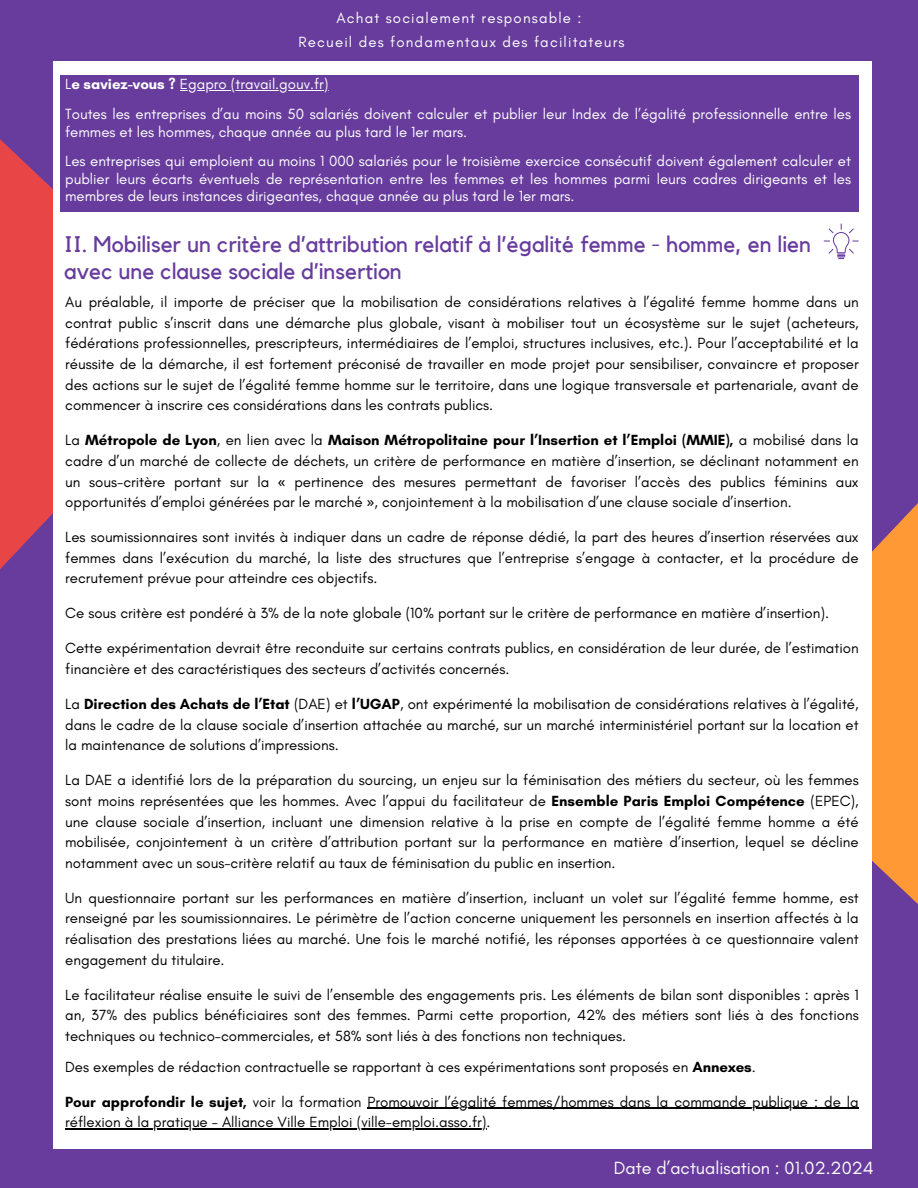
<style>
.page{position:relative;width:918px;height:1188px;background:#673c9d}
.page>*{position:absolute;margin:0;border:0;box-sizing:border-box;transform-origin:0 0}
.t1{font:22.5px/27px "Kollektif";color:#673c9d}
.t2{font:18px "Glacial Indifference";color:#fff}
.t3{font:15px/20.5px "Glacial Indifference";color:#000;text-align:justify}
.t4{font:15px/17.5px "Glacial Indifference";color:#fff}
.t5{font:15px/23.7px "Glacial Indifference";letter-spacing:.08em;color:#fff;text-align:center}
.s1{font-weight:700}
.s2{font-family:"Noto Sans"}
</style>
<div class="page">
<svg style="left:872px;top:503px;width:46px;height:401px;background:#ed8e41"></svg>
<svg style="left:0;top:139px;width:53px;height:430px;background:#d84450"></svg>
<div style="left:53px;top:61px;width:819px;height:1088px;background:#fff"></div>
<div style="left:61px;top:76px;width:798px;height:136px;background:#673c9d"></div>
<hr style="left:368px;top:1108px;width:491px;height:1px;background:#000">
<hr style="left:65px;top:1128px;width:422px;height:2px;background:#000">
<hr style="left:180px;top:90px;width:149px;height:1px;background:#fff">
<svg style="left:824px;top:224px;width:35px;height:35px"></svg>
<h2 class="t5" style="left:299px;top:6px;width:328px">Achat socialement responsable :<br>Recueil des fondamentaux des facilitateurs</h2>
<p class="t4" style="left:65px;top:75px;width:265px">L<span class="s1">e saviez-vous ?</span> Egapro (travail.gouv.fr)</p>
<p class="t4" style="left:65px;top:105px;width:787px">Toutes les entreprises d’au moins 50 salariés doivent calculer et publier leur Index de l’égalité professionnelle entre les femmes et les hommes, chaque année au plus tard le 1er mars.</p>
<p class="t4" style="left:65px;top:152px;width:787px;text-align:justify">Les entreprises qui emploient au moins 1 000 salariés pour le troisième exercice consécutif doivent également calculer et publier leurs écarts éventuels de représentation entre les femmes et les hommes parmi leurs cadres dirigeants et les membres de leurs instances dirigeantes, chaque année au plus tard le 1er mars.</p>
<p class="t1" style="left:64px;top:232px;width:748px">II. Mobiliser un critère d’attribution relatif à l’égalité femme - homme, en lien avec une clause sociale d’insertion</p>
<p class="t3" style="left:65px;top:292px;width:795px">Au préalable, il importe de préciser que la mobilisation de considérations relatives à l’égalité femme homme dans un contrat public s’inscrit dans une démarche plus globale, visant à mobiliser tout un écosystème sur le sujet (acheteurs, fédérations professionnelles, prescripteurs, intermédiaires de l’emploi, structures inclusives, etc.). Pour l’acceptabilité et la réussite de la démarche, il est fortement préconisé de travailler en mode projet pour sensibiliser, convaincre et proposer des actions sur le sujet de l’égalité femme homme sur le territoire, dans une logique transversale et partenariale, avant de commencer à inscrire ces considérations dans les contrats publics.</p>
<p class="t3" style="left:65px;top:430px;width:795px">La <span class="s1">Métropole de Lyon</span>, en lien avec la <span class="s1">Maison Métropolitaine pour l’Insertion et l’Emploi (MMIE),</span> a mobilisé dans la cadre d’un marché de collecte de déchets, un critère de performance en matière d’insertion, se déclinant notamment en un sous-critère portant sur la <span class="s2">«</span> pertinence des mesures permettant de favoriser l’accès des publics féminins aux opportunités d’emploi générées par le marché <span class="s2">»</span>, conjointement à la mobilisation d’une clause sociale d’insertion.</p>
<p class="t3" style="left:65px;top:527px;width:795px">Les soumissionnaires sont invités à indiquer dans un cadre de réponse dédié, la part des heures d’insertion réservées aux femmes dans l’exécution du marché, la liste des structures que l’entreprise s’engage à contacter, et la procédure de recrutement prévue pour atteindre ces objectifs.</p>
<p class="t3" style="left:65px;top:603px;width:765px">Ce sous critère est pondéré à 3% de la note globale (10% portant sur le critère de performance en matière d’insertion).</p>
<p class="t3" style="left:65px;top:638px;width:795px">Cette expérimentation devrait être reconduite sur certains contrats publics, en considération de leur durée, de l’estimation financière et des caractéristiques des secteurs d’activités concernés.</p>
<p class="t3" style="left:65px;top:694px;width:795px">La <span class="s1">Direction des Achats de l’Etat</span> (DAE) et <span class="s1">l’UGAP</span>, ont expérimenté la mobilisation de considérations relatives à l’égalité, dans le cadre de la clause sociale d’insertion attachée au marché, sur un marché interministériel portant sur la location et la maintenance de solutions d’impressions.</p>
<p class="t3" style="left:65px;top:770px;width:795px">La DAE a identifié lors de la préparation du sourcing, un enjeu sur la féminisation des métiers du secteur, où les femmes sont moins représentées que les hommes. Avec l’appui du facilitateur de <span class="s1">Ensemble Paris Emploi Compétence</span> (EPEC), une clause sociale d’insertion, incluant une dimension relative à la prise en compte de l’égalité femme homme a été mobilisée, conjointement à un critère d’attribution portant sur la performance en matière d’insertion, lequel se décline notamment avec un sous-critère relatif au taux de féminisation du public en insertion.</p>
<p class="t3" style="left:65px;top:887px;width:795px">Un questionnaire portant sur les performances en matière d’insertion, incluant un volet sur l’égalité femme homme, est renseigné par les soumissionnaires. Le périmètre de l’action concerne uniquement les personnels en insertion affectés à la réalisation des prestations liées au marché. Une fois le marché notifié, les réponses apportées à ce questionnaire valent engagement du titulaire.</p>
<p class="t3" style="left:65px;top:984px;width:795px">Le facilitateur réalise ensuite le suivi de l’ensemble des engagements pris. Les éléments de bilan sont disponibles : après 1 an, 37% des publics bénéficiaires sont des femmes. Parmi cette proportion, 42% des métiers sont liés à des fonctions techniques ou technico-commerciales, et 58% sont liés à des fonctions non techniques.</p>
<p class="t3" style="left:65px;top:1056px;width:692px">Des exemples de rédaction contractuelle se rapportant à ces expérimentations sont proposés en <span class="s1">Annexes</span>.</p>
<p class="t3" style="left:65px;top:1091px;width:795px"><span class="s1">Pour approfondir le sujet,</span> voir la formation Promouvoir l’égalité femmes/hommes dans la commande publique : de la</p>
<p class="t3" style="left:65px;top:1112px;width:427px">réflexion à la pratique - Alliance Ville Emploi (ville-emploi.asso.fr).</p>
<p class="t2" style="left:614px;top:1156px;width:261px">Date d’actualisation : 01.02.2024</p>
</div>
